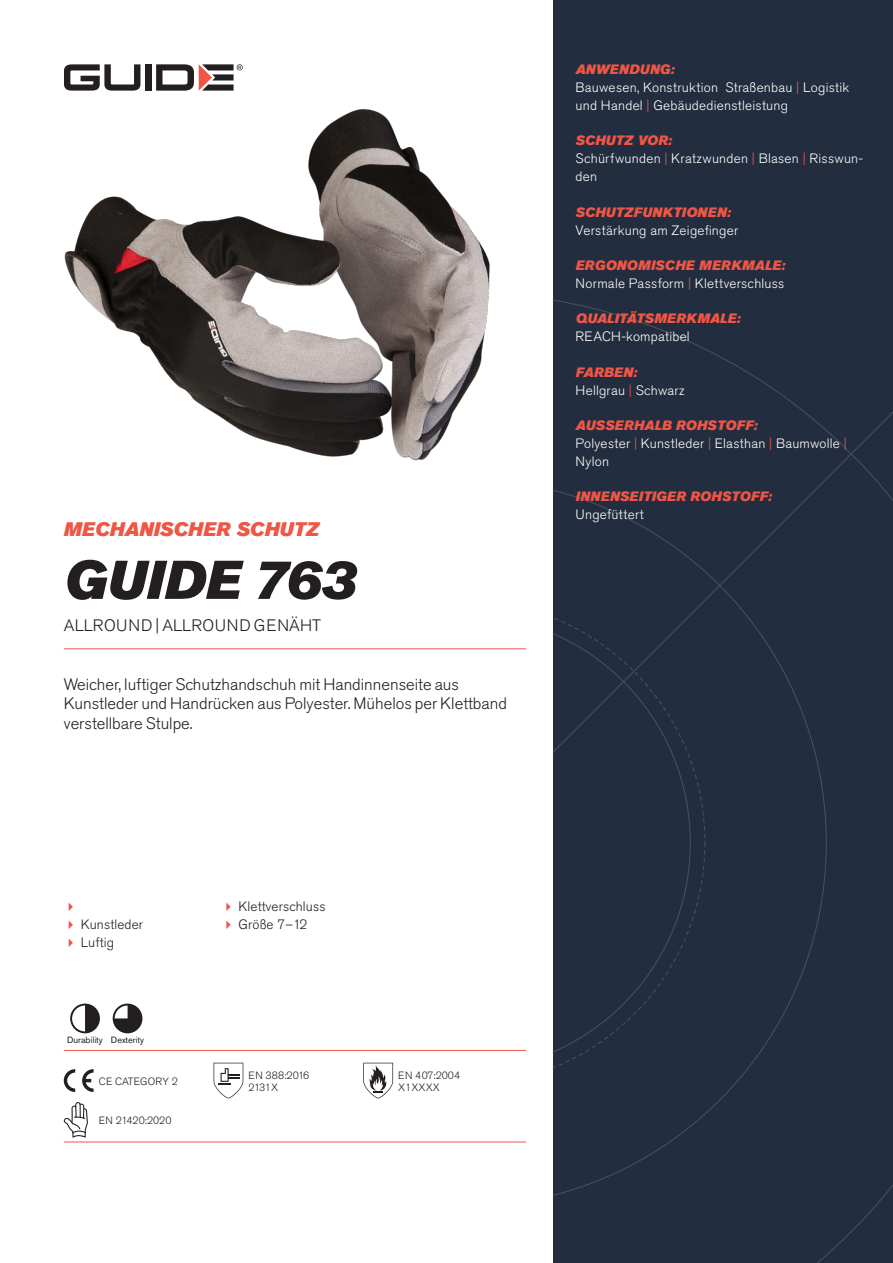
<style>
.page{position:relative;width:893px;height:1263px;background:#fff}
.page>*{position:absolute;margin:0;border:0;box-sizing:border-box;transform-origin:0 0}
.Rubrik{font:italic 54px "Akzidenz Grotesk Pro Super";color:#231f20}
.Överrubrik{font:italic 19.5px "Akzidenz Grotesk Pro Super";letter-spacing:.005em;color:#f05545}
.Ingress{font:300 16.5px/19.8px "Akzidenz Grotesk Pro";color:#231f20}
.Product_-_AltSegment{font:300 16.5px "Akzidenz Grotesk Pro";letter-spacing:.03em;color:#231f20}
.Produkt_-_Brödtext{font:300 13.5px/18px "Akzidenz Grotesk Pro";letter-spacing:.02em;color:#fff}
.Produkt_-_Namn{font:italic 13.5px "Akzidenz Grotesk Pro Super";letter-spacing:.015em;color:#f05545}
.t1{font:300 13.5px "Akzidenz Grotesk Pro";letter-spacing:.01em;color:#231f20}
.t2{font:300 10.5px "Akzidenz Grotesk Pro";color:#231f20}
.Produkt_-_Egenskaper{font:9px "Akzidenz Grotesk Pro";color:#231f20}
.s1{color:#f05545}
</style>
<div class="page">
<div style="left:145px;top:64px;width:7px;height:27px;background:#231f20"></div>
<svg style="left:156px;top:64px;width:87px;height:27px"></svg>
<svg style="left:64px;top:64px;width:76px;height:27px"></svg>
<div style="left:553px;top:0;width:340px;height:1263px;background:#222d3f"></div>
<svg style="left:553px;top:300px;width:340px;height:963px"></svg>
<hr style="left:64px;top:1050px;width:462px;height:1px;background:#f05545">
<hr style="left:64px;top:1142px;width:462px;height:1px;background:#f05545">
<svg style="left:70px;top:1003px;width:30px;height:30px"></svg>
<svg style="left:113px;top:1003px;width:29px;height:30px"></svg>
<svg style="left:64px;top:1069px;width:11px;height:23px"></svg>
<svg style="left:82px;top:1069px;width:12px;height:23px"></svg>
<svg style="left:214px;top:1063px;width:29px;height:35px"></svg>
<svg style="left:363px;top:1063px;width:30px;height:35px"></svg>
<svg style="left:64px;top:1102px;width:24px;height:36px"></svg>
<img style="left:64px;top:109px;width:426px;height:352px">
<hr style="left:64px;top:648px;width:462px;height:1px;background:#f05545">
<p class="Överrubrik" style="left:64px;top:517px;width:257px">MECHANISCHER SCHUTZ</p>
<p class="Rubrik" style="left:64px;top:545px;width:293px">GUIDE 763</p>
<p class="Product_-_AltSegment" style="left:64px;top:615px;width:259px">ALLROUND | ALLROUND GENÄHT</p>
<p class="Ingress" style="left:64px;top:674px;width:445px">Weicher, luftiger Schutzhandschuh mit Handinnenseite aus<br>Kunstleder und Handrücken aus Polyester. Mühelos per Klettband verstellbare Stulpe.</p>
<p class="t1" style="left:81px;top:916px;width:64px">Kunstleder</p>
<p class="t1" style="left:81px;top:934px;width:35px">Luftig</p>
<p class="Produkt_-_Egenskaper" style="left:67px;top:1034px;width:37px">Durability</p>
<p class="Produkt_-_Egenskaper" style="left:111px;top:1034px;width:35px">Dexterity</p>
<p class="t2" style="left:99px;top:1074px;width:81px">CE CATEGORY 2</p>
<p class="t2" style="left:99px;top:1113px;width:74px">EN 21420:2020</p>
<p class="t1" style="left:238px;top:898px;width:89px">Klettverschluss</p>
<p class="t1" style="left:238px;top:916px;width:71px">Größe 7–12</p>
<p class="t2" style="left:248px;top:1068px;width:62px">EN 388:2016</p>
<p class="t2" style="left:248px;top:1080px;width:31px">2131X</p>
<p class="t2" style="left:398px;top:1068px;width:63px">EN 407:2004</p>
<p class="t2" style="left:398px;top:1080px;width:43px">X1XXXX</p>
<p class="Produkt_-_Namn" style="left:576px;top:60px;width:100px">ANWENDUNG:</p>
<p class="Produkt_-_Brödtext" style="left:576px;top:78px;width:275px">Bauwesen, Konstruktion Straßenbau <span class="s1">|</span> Logistik und Handel <span class="s1">|</span> Gebäudedienstleistung</p>
<p class="Produkt_-_Namn" style="left:576px;top:132px;width:98px">SCHUTZ VOR:</p>
<p class="Produkt_-_Brödtext" style="left:576px;top:150px;width:289px">Schürfwunden <span class="s1">|</span> Kratzwunden <span class="s1">|</span> Blasen <span class="s1">|</span> Risswun&shy;den</p>
<p class="Produkt_-_Namn" style="left:576px;top:203px;width:157px">SCHUTZFUNKTIONEN:</p>
<p class="Produkt_-_Brödtext" style="left:576px;top:221px;width:164px">Verstärkung am Zeigefinger</p>
<p class="Produkt_-_Namn" style="left:576px;top:256px;width:211px">ERGONOMISCHE MERKMALE:</p>
<p class="Produkt_-_Brödtext" style="left:576px;top:274px;width:210px">Normale Passform <span class="s1">|</span> Klettverschluss</p>
<p class="Produkt_-_Namn" style="left:576px;top:310px;width:166px">QUALITÄTSMERKMALE:</p>
<p class="Produkt_-_Brödtext" style="left:576px;top:328px;width:116px">REACH-kompatibel</p>
<p class="Produkt_-_Namn" style="left:576px;top:363px;width:63px">FARBEN:</p>
<p class="Produkt_-_Brödtext" style="left:576px;top:381px;width:111px">Hellgrau <span class="s1">|</span> Schwarz</p>
<p class="Produkt_-_Namn" style="left:576px;top:416px;width:183px">AUSSERHALB ROHSTOFF:</p>
<p class="Produkt_-_Brödtext" style="left:576px;top:434px;width:273px">Polyester <span class="s1">|</span> Kunstleder <span class="s1">|</span> Elasthan <span class="s1">|</span> Baumwolle <span class="s1">|<br></span>Nylon</p>
<p class="Produkt_-_Namn" style="left:576px;top:488px;width:198px">INNENSEITIGER ROHSTOFF:</p>
<p class="Produkt_-_Brödtext" style="left:576px;top:506px;width:70px">Ungefüttert</p>
</div>
